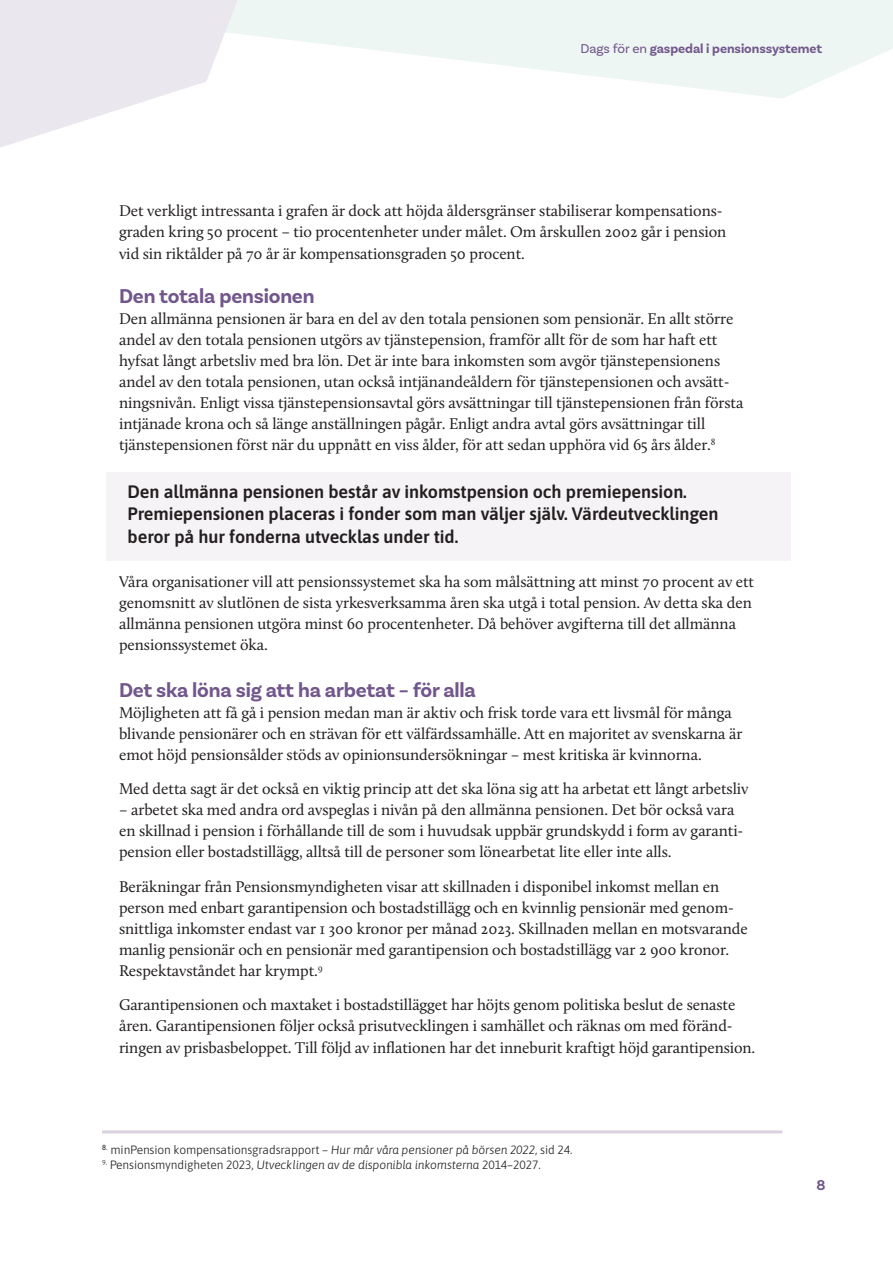
<style>
.page{position:relative;width:893px;height:1263px;background:#fff}
.page>*{position:absolute;margin:0;border:0;box-sizing:border-box;transform-origin:0 0}
.t1{font:700 21px "Basic Sans";letter-spacing:-.01em;color:#72578c}
.t2{font:600 18px/22.5px "Asap";letter-spacing:-.005em;color:#231f20}
.t3{font:16.05px/21px "Calluna";letter-spacing:-.005em;color:#231f20}
.t4{font:700 15px "Basic Sans";color:#72578c}
.t5{font:700 13.5px "Basic Sans";letter-spacing:-.005em;color:#72578c}
.t6{font:300 12px "Asap";letter-spacing:-.01em;color:#231f20}
.t7{font:italic 300 12px "Asap";letter-spacing:-.01em;color:#231f20}
.s1{font-weight:400}
.s2{font-style:italic}
.s3{font-style:normal}
</style>
<div class="page">
<svg style="left:383px;top:0;width:510px;height:98px;fill:#edf6f3"></svg>
<svg style="left:0;top:0;width:383px;height:148px"></svg>
<div style="left:106px;top:472px;width:685px;height:89px;background:#f5f3f6"></div>
<hr style="left:102px;top:1130px;width:680px;height:3px;background:#d8d1df">
<p class="t5" style="left:580px;top:40px;width:243px"><span class="s1">Dags för en</span> gaspedal i pensionssystemet</p>
<p class="t3" style="left:119px;top:200px;width:609px">Det verkligt intressanta i grafen är dock att höjda åldersgränser stabiliserar kompensations&shy;graden kring 50 procent – tio procentenheter under målet. Om årskullen 2002 går i pension vid sin riktålder på 70 år är kompensationsgraden 50 procent.</p>
<h1 class="t1" style="left:119px;top:283px;width:197px">Den totala pensionen</h1>
<p class="t3" style="left:119px;top:308px;width:626px">Den allmänna pensionen är bara en del av den totala pensionen som pensionär. En allt större andel av den totala pensionen utgörs av tjänstepension, framför allt för de som har haft ett hyfsat långt arbetsliv med bra lön. Det är inte bara inkomsten som avgör tjänstepensionens andel av den totala pensionen, utan också intjänandeåldern för tjänstepensionen och avsätt&shy;ningsnivån. Enligt vissa tjänstepensionsavtal görs avsättningar till tjänstepensionen från första intjänade krona och så länge anställningen pågår. Enligt andra avtal görs avsättningar till tjänstepensionen först när du uppnått en viss ålder, för att sedan upphöra vid 65 års ålder.<sup>8</sup></p>
<p class="t2" style="left:128px;top:479px;width:592px">Den allmänna pensionen består av inkomstpension och premiepension.<br>Premiepensionen placeras i fonder som man väljer själv. Värdeutvecklingen beror på hur fonderna utvecklas under tid.</p>
<p class="t3" style="left:119px;top:571px;width:637px">Våra organisationer vill att pensionssystemet ska ha som målsättning att minst 70 procent av ett genomsnitt av slutlönen de sista yrkesverksamma åren ska utgå i total pension. Av detta ska den allmänna pensionen utgöra minst 60 procentenheter. Då behöver avgifterna till det allmänna pensionssystemet öka.</p>
<h1 class="t1" style="left:119px;top:677px;width:358px">Det ska löna sig att ha arbetat – för alla</h1>
<p class="t3" style="left:119px;top:702px;width:625px">Möjligheten att få gå i pension medan man är aktiv och frisk torde vara ett livsmål för många blivande pensionärer och en strävan för ett välfärdssamhälle. Att en majoritet av svenskarna är emot höjd pensionsålder stöds av opinionsundersökningar – mest kritiska är kvinnorna.</p>
<p class="t3" style="left:119px;top:778px;width:631px">Med detta sagt är det också en viktig princip att det ska löna sig att ha arbetat ett långt arbetsliv</p>
<p class="t3" style="left:119px;top:799px;width:626px">– arbetet ska med andra ord avspeglas i nivån på den allmänna pensionen. Det bör också vara en skillnad i pension i förhållande till de som i huvudsak uppbär grundskydd i form av garanti&shy;pension eller bostadstillägg, alltså till de personer som lönearbetat lite eller inte alls.</p>
<p class="t3" style="left:119px;top:876px;width:630px">Beräkningar från Pensionsmyndigheten visar att skillnaden i disponibel inkomst mellan en person med enbart garantipension och bostadstillägg och en kvinnlig pensionär med genom&shy;snittliga inkomster endast var 1 300 kronor per månad 2023. Skillnaden mellan en motsvarande manlig pensionär och en pensionär med garantipension och bostadstillägg var 2 900 kronor.<br>Respektavståndet har krympt.<sup>9</sup></p>
<p class="t3" style="left:119px;top:994px;width:638px">Garantipensionen och maxtaket i bostadstillägget har höjts genom politiska beslut de senaste åren. Garantipensionen följer också prisutvecklingen i samhället och räknas om med föränd&shy;ringen av prisbasbeloppet. Till följd av inflationen har det inneburit kraftigt höjd garantipension.</p>
<p class="t6" style="left:102px;top:1142px;width:472px"><sup>8.</sup> minPension kompensationsgradsrapport – <span class="s2">Hur mår våra pensioner på börsen 2022</span>, sid 24.</p>
<p class="t7" style="left:102px;top:1156px;width:440px"><sup>9.</sup> <span class="s3">Pensionsmyndigheten 2023,</span> Utvecklingen av de disponibla inkomsterna <span class="s3">2014–2027.</span></p>
<p class="t4" style="left:816px;top:1176px;width:11px">8</p>
</div>
